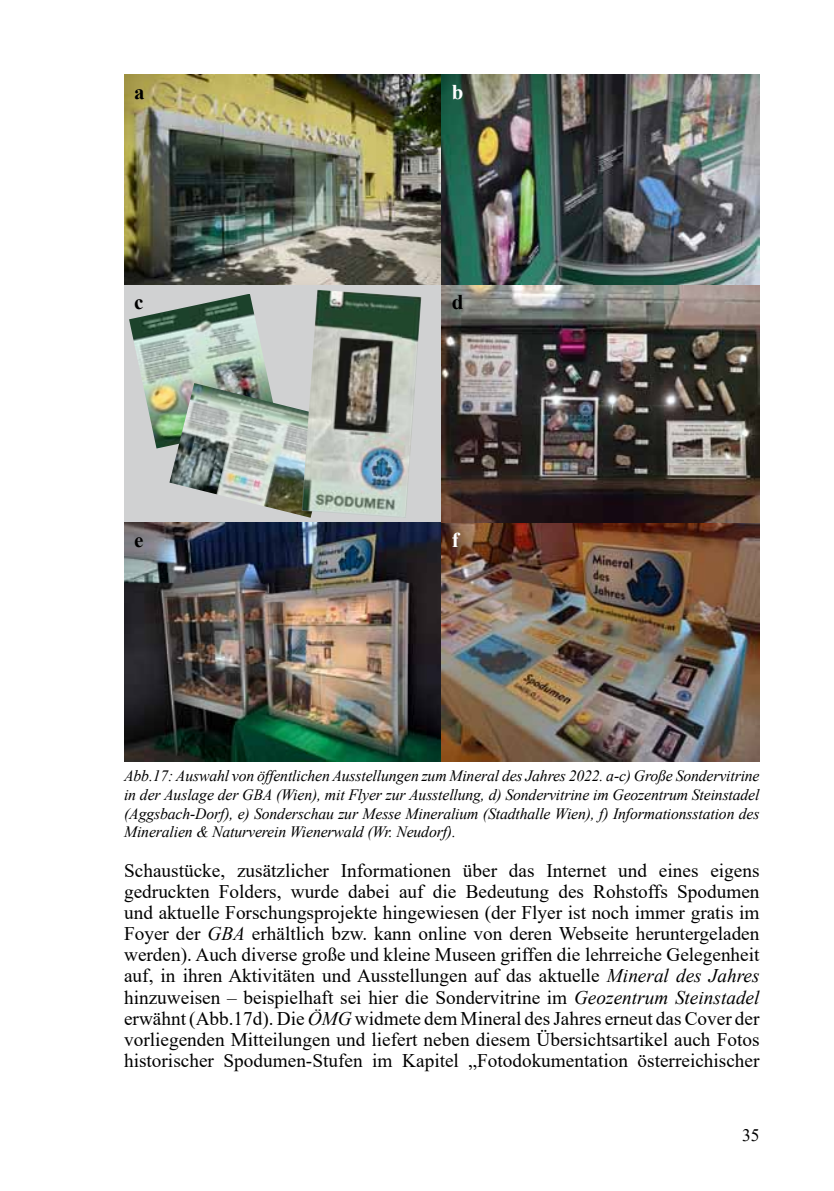
<style>
.page{position:relative;width:834px;height:1191px;background:#fff}
.page>*{position:absolute;margin:0;border:0;box-sizing:border-box;transform-origin:0 0}
.t1{font:700 21px "Times New Roman";color:#000}
.t2{font:700 21px "Times New Roman";color:#fff}
.t3{font:19.25px/21.2px "Times New Roman";color:#000;text-align:justify}
.t4{font:17.5px "Times New Roman";color:#000}
.t5{font:italic 15.75px/18.9px "Times New Roman";letter-spacing:-.01em;color:#000;text-align:justify}
.s1{font-style:italic}
</style>
<div class="page">
<div style="left:124px;top:285px;width:317px;height:238px;background:#d0d1d2"></div>
<img style="left:124px;top:523px;width:635px;height:238px">
<img style="left:441px;top:285px;width:318px;height:238px">
<img style="left:124px;top:74px;width:635px;height:211px">
<img style="left:129px;top:294px;width:140px;height:154px">
<img style="left:169px;top:383px;width:133px;height:133px">
<img style="left:302px;top:290px;width:119px;height:228px">
<p class="t1" style="left:134px;top:76px;width:12px">a</p>
<p class="t2" style="left:451px;top:76px;width:13px">b</p>
<p class="t1" style="left:134px;top:287px;width:11px">c</p>
<p class="t1" style="left:451px;top:287px;width:13px">d</p>
<p class="t1" style="left:134px;top:524px;width:11px">e</p>
<p class="t2" style="left:451px;top:524px;width:8px">f</p>
<p class="t5" style="left:124px;top:765px;width:637px">Abb.17: Auswahl von öffentlichen Ausstellungen zum Mineral des Jahres 2022. a-c) Große Sondervitrine in der Auslage der GBA (Wien), mit Flyer zur Ausstellung, d) Sondervitrine im Geozentrum Steinstadel (Aggsbach-Dorf), e) Sonderschau zur Messe Mineralium (Stadthalle Wien), f) Informationsstation des Mineralien &amp; Naturverein Wienerwald (Wr. Neudorf).</p>
<p class="t3" style="left:124px;top:859px;width:636px">Schaustücke, zusätzlicher Informationen über das Internet und eines eigens gedruckten Folders, wurde dabei auf die Bedeutung des Rohstoffs Spodumen und aktuelle Forschungsprojekte hingewiesen (der Flyer ist noch immer gratis im Foyer der <span class="s1">GBA</span> erhältlich bzw. kann online von deren Webseite heruntergeladen werden). Auch diverse große und kleine Museen griffen die lehrreiche Gelegenheit auf, in ihren Aktivitäten und Ausstellungen auf das aktuelle <span class="s1">Mineral des Jahres </span>hinzuweisen – beispielhaft sei hier die Sondervitrine im <span class="s1">Geozentrum Steinstadel </span>erwähnt (Abb.17d). Die <span class="s1">ÖMG</span> widmete dem Mineral des Jahres erneut das Cover der vorliegenden Mitteilungen und liefert neben diesem Übersichtsartikel auch Fotos historischer Spodumen-Stufen im Kapitel „Fotodokumentation österreichischer</p>
<p class="t4" style="left:741px;top:1123px;width:19px">35</p>
</div>
